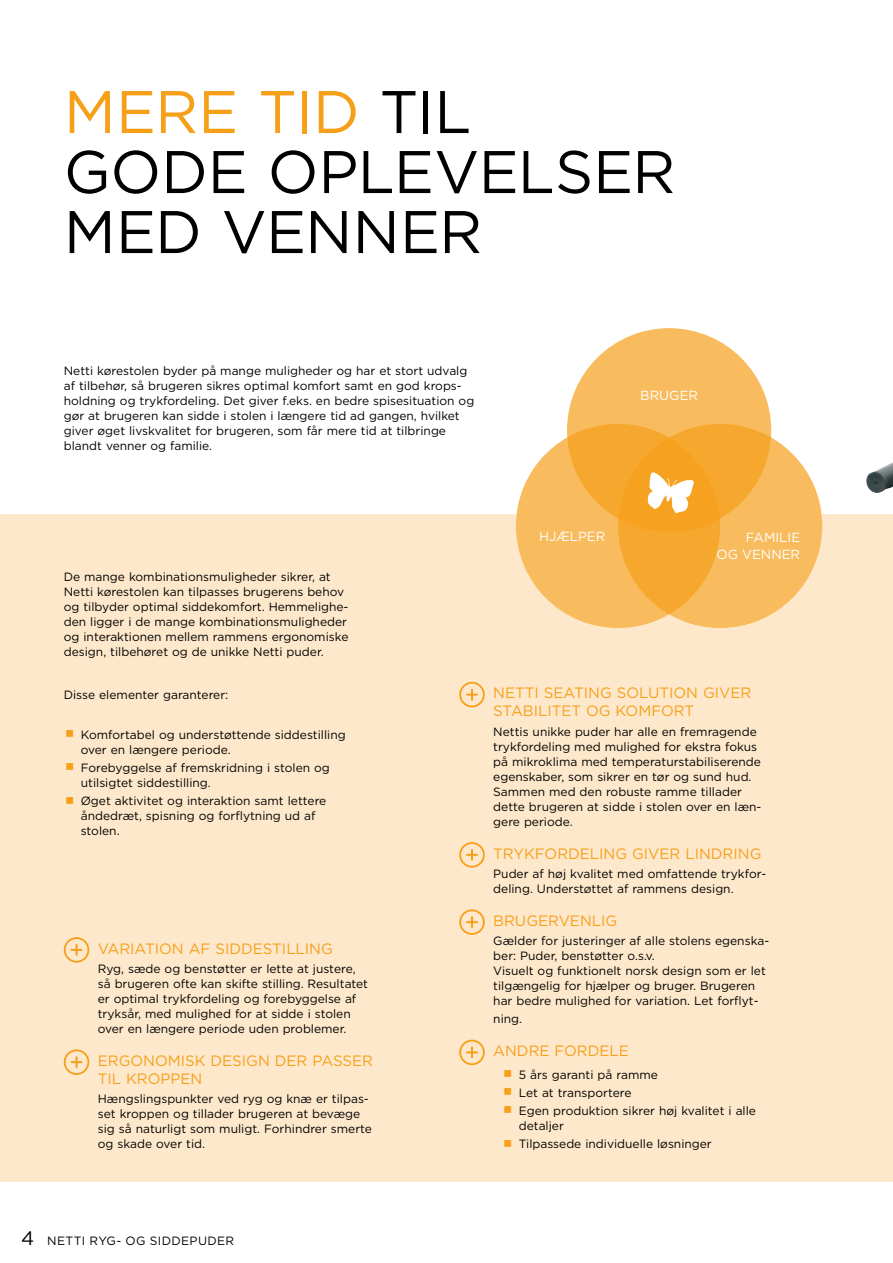
<style>
.page{position:relative;width:893px;height:1263px;background:#fff}
.page>*{position:absolute;margin:0;border:0;box-sizing:border-box;transform-origin:0 0}
.t1{font:60px/60px "Gotham";color:#000}
.t2{font:60px "Gotham";color:#f6a01a}
.t3{font:15px "Gotham";color:#f6a01a}
.t4{font:13.2px/16.5px "Gotham";color:#fff}
.t5{font:12px/15px "Gotham";color:#000}
.s1{font-size:19.5px}
</style>
<div class="page">
<img style="left:866px;top:462px;width:27px;height:31px">
<div style="left:0;top:514px;width:893px;height:668px;background:#fee8cb"></div>
<div style="left:516px;top:424px;width:204px;height:204px;background:#f8bc5f;border-radius:50%"></div>
<svg style="left:618px;top:424px;width:204px;height:204px;background:#f7b650"></svg>
<svg style="left:567px;top:328px;width:204px;height:204px;background:#f7b145"></svg>
<svg style="left:645px;top:471px;width:50px;height:43px;background:#fad090"></svg>
<div style="left:459px;top:682px;width:26px;height:25px;border:2px solid #f6a01a;border-radius:50%"></div>
<svg style="left:467px;top:690px;width:10px;height:10px"></svg>
<div style="left:459px;top:842px;width:26px;height:26px;border:2px solid #f6a01a;border-radius:50%"></div>
<svg style="left:467px;top:850px;width:10px;height:10px"></svg>
<div style="left:459px;top:909px;width:26px;height:26px;border:2px solid #f6a01a;border-radius:50%"></div>
<svg style="left:467px;top:917px;width:10px;height:10px"></svg>
<div style="left:459px;top:1040px;width:26px;height:25px;border:2px solid #f6a01a;border-radius:50%"></div>
<svg style="left:467px;top:1047px;width:10px;height:10px"></svg>
<div style="left:64px;top:937px;width:25px;height:26px;border:2px solid #f6a01a;border-radius:50%"></div>
<svg style="left:72px;top:945px;width:10px;height:10px"></svg>
<div style="left:64px;top:1049px;width:25px;height:26px;border:2px solid #f6a01a;border-radius:50%"></div>
<svg style="left:72px;top:1057px;width:10px;height:10px"></svg>
<h1 class="t1" style="left:64px;top:81px;width:346px;text-indent:316px">til gode oplevelser med</h1>
<h1 class="t2" style="left:64px;top:73px;width:91px">Mere</h1>
<h1 class="t2" style="left:258px;top:73px;width:33px">tid</h1>
<h1 class="t1" style="left:222px;top:201px;width:44px">venner</h1>
<p class="t5" style="left:64px;top:363px;width:412px">Netti kørestolen byder på mange muligheder og har et stort udvalg af tilbehør, så brugeren sikres optimal komfort samt en god krops&shy;holdning og trykfordeling. Det giver f.eks. en bedre spisesituation og gør at brugeren kan sidde i stolen i længere tid ad gangen, hvilket giver øget livskvalitet for brugeren, som får mere tid at tilbringe blandt venner og familie.</p>
<p class="t4" style="left:640px;top:386px;width:40px">Bruger</p>
<p class="t4" style="left:539px;top:528px;width:58px">Hjælper</p>
<p class="t4" style="left:717px;top:529px;width:46px;text-indent:29px">familie og venner</p>
<p class="t5" style="left:64px;top:569px;width:286px">De mange kombinationsmuligheder sikrer, at Netti kørestolen kan tilpasses brugerens behov og tilbyder optimal siddekomfort. Hemmelighe&shy;den ligger i de mange kombinationsmuligheder og interaktionen mellem rammens ergonomiske design, tilbehøret og de unikke Netti puder.</p>
<p class="t5" style="left:64px;top:687px;width:166px">Disse elementer garanterer:</p>
<p class="t5" style="left:81px;top:727px;width:266px">Komfortabel og understøttende siddestilling over en længere periode.</p>
<p class="t5" style="left:81px;top:760px;width:251px">Forebyggelse af fremskridning i stolen og utilsigtet siddestilling.</p>
<p class="t5" style="left:81px;top:793px;width:247px">Øget aktivitet og interaktion samt lettere åndedræt, spisning og forflytning ud af stolen.</p>
<p class="t3" style="left:98px;top:939px;width:128px">VARIATION af siddestilling</p>
<p class="t5" style="left:98px;top:961px;width:272px">Ryg, sæde og benstøtter er lette at justere, så brugeren ofte kan skifte stilling. Resultatet er optimal trykfordeling og forebyggelse af tryksår, med mulighed for at sidde i stolen over en længere periode uden problemer.</p>
<p class="t3" style="left:98px;top:1051px;width:189px">ERGONOMISK DESIGN der</p>
<p class="t3" style="left:312px;top:1051px;width:62px">PASSER</p>
<p class="t3" style="left:98px;top:1069px;width:62px">TIL KROPP</p>
<p class="t3" style="left:181px;top:1069px;width:23px">EN</p>
<p class="t5" style="left:98px;top:1091px;width:276px">Hængslingspunkter ved ryg og knæ er tilpas&shy;set kroppen og tillader brugeren at bevæge sig så naturligt som muligt. Forhindrer smerte og skade over tid.</p>
<p class="t5" style="left:21px;top:1232px;width:35px"><span class="s1">4</span> netti</p>
<p class="t5" style="left:90px;top:1232px;width:69px">ryg- og sidde</p>
<p class="t5" style="left:190px;top:1232px;width:28px">puder</p>
<p class="t3" style="left:493px;top:683px;width:21px">Netti</p>
<p class="t3" style="left:544px;top:683px;width:170px">SEATING solution giver</p>
<p class="t3" style="left:493px;top:701px;width:10px">stabilitet</p>
<p class="t3" style="left:586px;top:701px;width:98px">og kom fort</p>
<p class="t5" style="left:493px;top:724px;width:270px">Nettis unikke puder har alle en fremragende trykfordeling med mulighed for ekstra fokus på mikroklima med temperaturstabiliserende egenskaber, som sikrer en tør og sund hud.<br>Sammen med den robuste ramme tillader dette brugeren at sidde i stolen over en læn&shy;gere periode.</p>
<p class="t3" style="left:493px;top:844px;width:270px">TRYKFORDELING GIVER LINDRING</p>
<p class="t5" style="left:459px;top:866px;width:22px">P</p>
<p class="t5" style="left:493px;top:866px;width:275px;text-indent:8px">uder af høj kvalitet med omfattende trykfor&shy;deling. U nderstøttet af rammens design.</p>
<p class="t3" style="left:493px;top:911px;width:44px">brugervenlig</p>
<p class="t5" style="left:493px;top:933px;width:277px">Gælder for justeringer af alle stolens egenska&shy;ber: Puder, benstøtter o.s.v.<br>Visuelt og funktionelt norsk design som er let tilgængelig for hjælper og bruger. Brugeren har bedre mulighed for variation. Let forflyt-</p>
<p class="t5" style="left:493px;top:1011px;width:30px">ning.</p>
<p class="t3" style="left:493px;top:1041px;width:12px">andre</p>
<p class="t3" style="left:555px;top:1041px;width:76px">FORDELE</p>
<p class="t5" style="left:519px;top:1065px;width:239px;line-height:18.1px">5 års garanti på ramme<br>Let at transportere<br>Egen produktion sikrer høj kvalitet i alle</p>
<p class="t5" style="left:519px;top:1116px;width:195px;line-height:18.1px">detaljer<br>Tilpassede individuelle løsninger</p>
</div>
